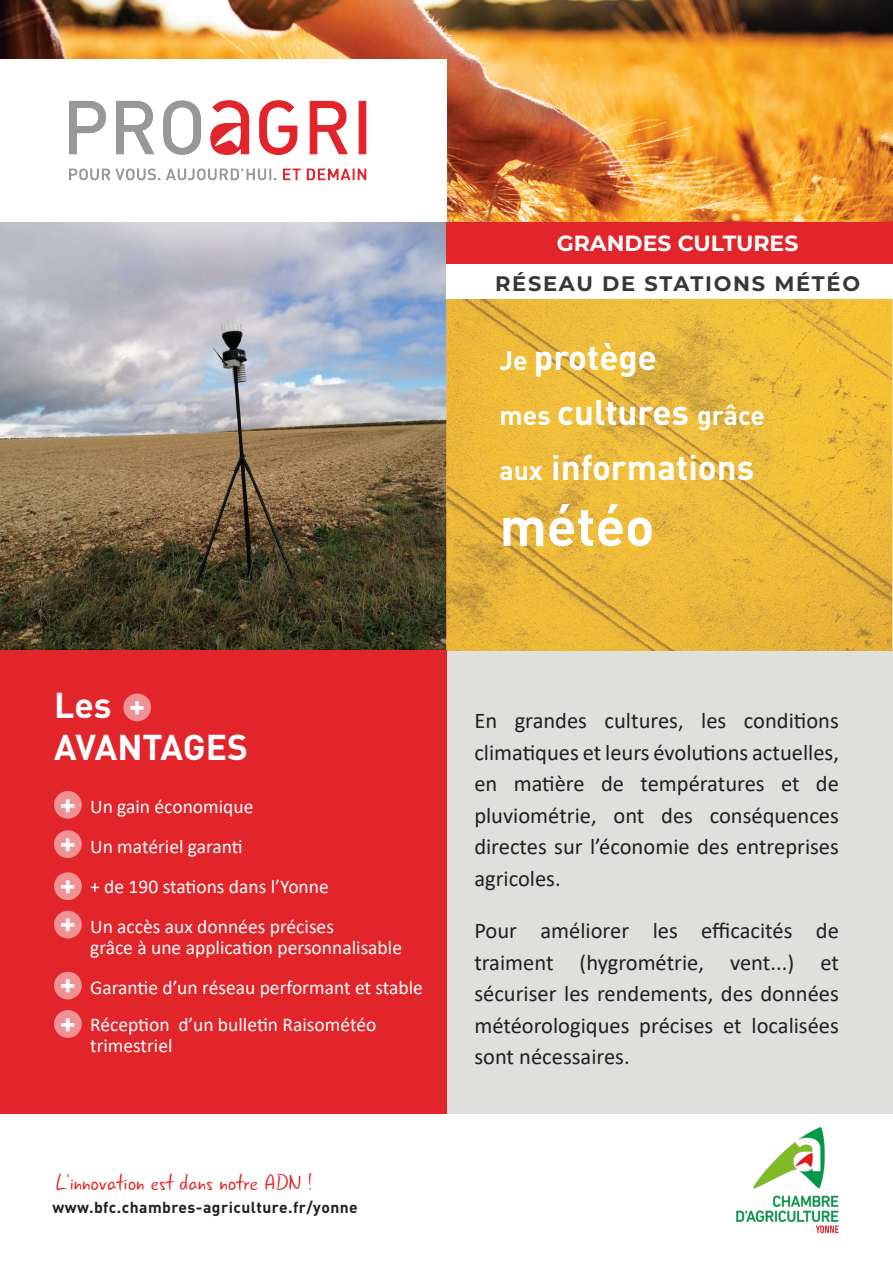
<style>
.page{position:relative;width:893px;height:1263px;background:#fff}
.page>*{position:absolute;margin:0;border:0;box-sizing:border-box;transform-origin:0 0}
.t1{font:700 54px "DIN";color:#fff}
.t2{font:700 35.4px "DIN";color:#fff}
.t3{font:700 34.95px "DIN";color:#fff}
.t4{font:700 29.55px "DIN";color:#fff}
.t5{font:700 26.55px "DIN";color:#fff}
.t6{font:23.25px "Gunny Rewritten";color:#e2252b}
.t7{font:22.5px/31.5px "Calibri";color:#231f20;text-align:justify}
.t8{font:700 21.9px "Montserrat";color:#fff}
.t9{font:700 21px "Montserrat";letter-spacing:.08em;color:#373639}
.t10{font:19.5px/21px "Calibri";color:#fff}
.t11{font:700 15.75px "DIN";letter-spacing:.03em;color:#231f20}
.s1{font-size:26.55px}
.s2{font-size:34.95px}
</style>
<div class="page">
<div style="left:446px;top:651px;width:447px;height:463px;background:#dfdfde"></div>
<img style="left:0;top:0;width:893px;height:651px">
<div style="left:0;top:60px;width:446px;height:162px;background:#fff"></div>
<img style="left:69px;top:100px;width:298px;height:81px">
<img style="left:736px;top:1127px;width:103px;height:107px">
<div style="left:446px;top:222px;width:447px;height:43px;background:#e2252b"></div>
<svg style="left:446px;top:299px;width:447px;height:352px;background:#e9b73a"></svg>
<div style="left:446px;top:265px;width:447px;height:34px;background:#fff"></div>
<div style="left:0;top:651px;width:446px;height:463px;background:#e2252b"></div>
<div style="left:123px;top:693px;width:28px;height:28px;background:#f09194;border-radius:50%"></div>
<div style="left:54px;top:791px;width:28px;height:28px;background:#f09194;border-radius:50%"></div>
<div style="left:54px;top:830px;width:28px;height:28px;background:#f09194;border-radius:50%"></div>
<div style="left:54px;top:872px;width:28px;height:28px;background:#f09194;border-radius:50%"></div>
<div style="left:54px;top:911px;width:28px;height:27px;background:#f09194;border-radius:50%"></div>
<div style="left:54px;top:1010px;width:28px;height:28px;background:#f09194;border-radius:50%"></div>
<div style="left:54px;top:972px;width:28px;height:27px;background:#f09194;border-radius:50%"></div>
<p class="t8" style="left:557px;top:227px;width:243px">GRANDES CULTURES</p>
<p class="t9" style="left:495px;top:268px;width:366px">RÉSEAU DE STATIONS MÉTÉO</p>
<p class="t3" style="left:500px;top:335px;width:159px"><span class="s1">Je</span> protège</p>
<p class="t5" style="left:500px;top:398px;width:267px">mes <span class="s2">cultures</span> grâce</p>
<p class="t3" style="left:500px;top:444px;width:256px"><span class="s1">aux</span> informations</p>
<p class="t1" style="left:500px;top:491px;width:156px">météo</p>
<p class="t2" style="left:54px;top:682px;width:59px">Les</p>
<p class="t2" style="left:54px;top:724px;width:196px">AVANTAGES</p>
<p class="t10" style="left:90px;top:796px;width:165px">Un gain économique</p>
<p class="t10" style="left:90px;top:836px;width:154px">Un matériel garanti</p>
<p class="t10" style="left:90px;top:876px;width:240px">+ de 190 stations dans l’Yonne</p>
<p class="t10" style="left:90px;top:916px;width:245px">Un accès aux données précises</p>
<p class="t10" style="left:90px;top:937px;width:313px">grâce à une application personnalisable</p>
<p class="t10" style="left:90px;top:977px;width:334px">Garantie d’un réseau performant et stable</p>
<p class="t10" style="left:90px;top:1014px;width:288px">Réception d’un bulletin Raisométéo trimestriel</p>
<p class="t4" style="left:129px;top:686px;width:18px">+</p>
<p class="t4" style="left:60px;top:784px;width:18px">+</p>
<p class="t4" style="left:60px;top:823px;width:18px">+</p>
<p class="t4" style="left:60px;top:865px;width:18px">+</p>
<p class="t4" style="left:60px;top:903px;width:18px">+</p>
<p class="t4" style="left:60px;top:964px;width:18px">+</p>
<p class="t4" style="left:60px;top:1003px;width:18px">+</p>
<p class="t6" style="left:56px;top:1168px;width:257px">L’innovation est dans notre ADN !</p>
<p class="t11" style="left:53px;top:1197px;width:307px">www.bfc.chambres-agriculture.fr/yonne</p>
<p class="t7" style="left:474px;top:704px;width:366px">En grandes cultures, les conditions climatiques et leurs évolutions actuelles, en matière de températures et de pluviométrie, ont des conséquences directes sur l’économie des entreprises agricoles.</p>
<p class="t7" style="left:474px;top:914px;width:366px">Pour améliorer les efficacités de traiment (hygrométrie, vent...) et sécuriser les rendements, des données météorologiques précises et localisées sont nécessaires.</p>
</div>
